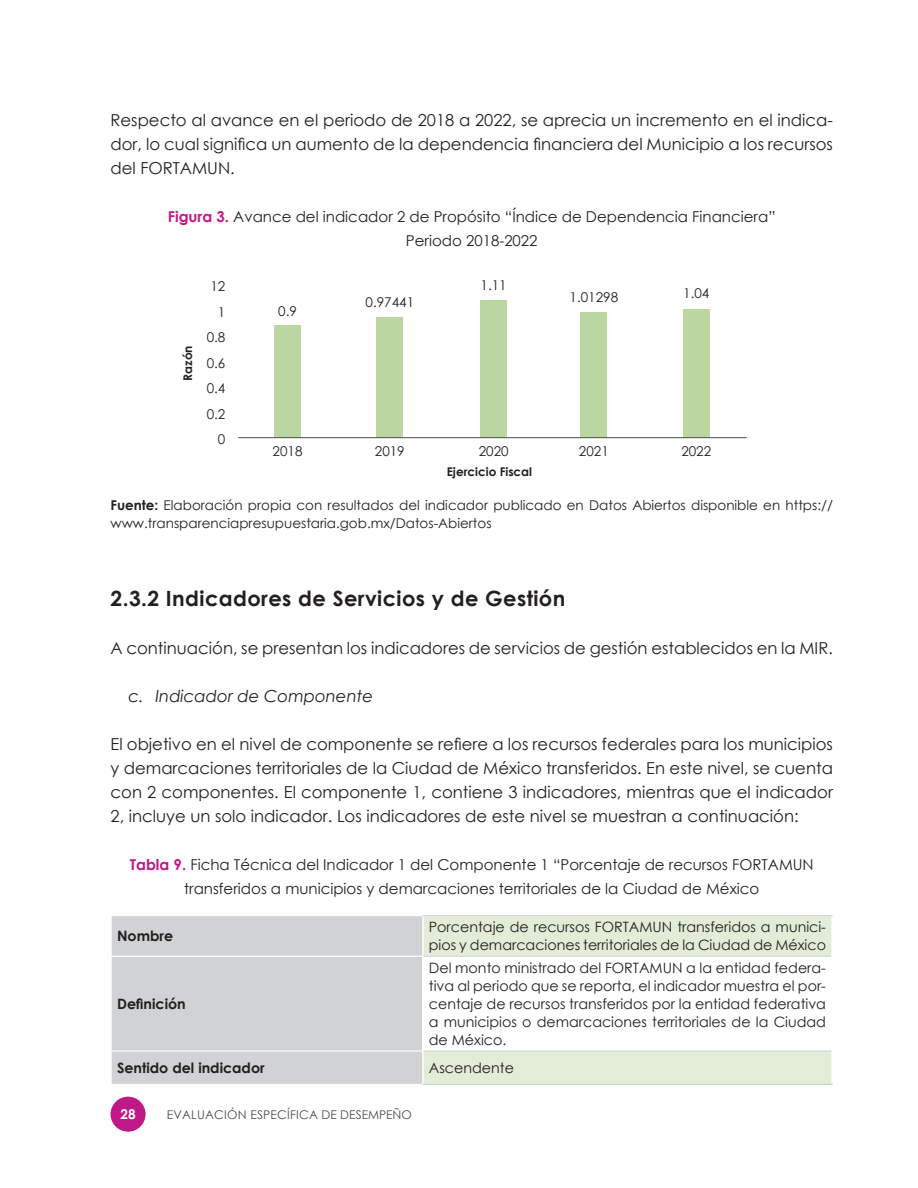
<style>
.page{position:relative;width:918px;height:1188px;background:#fff}
.page>*{position:absolute;margin:0;border:0;box-sizing:border-box;transform-origin:0 0}
.TIT3{font:700 21px "Century Gothic";letter-spacing:.02em;color:#231f20}
.TXT1{font:16.5px/24px "Century Gothic";color:#231f20;text-align:justify}
.t1{font:italic 16.5px "Century Gothic";color:#231f20}
.Tabla-TIT{font:15px/24px "Century Gothic";color:#231f20;text-align:center}
.t2{font:14.25px/18px "Century Gothic";color:#231f20}
.t3{font:700 14.25px "Century Gothic";color:#231f20}
.Fuente{font:13.5px/18px "Century Gothic";color:#231f20}
.t4{font:700 13.5px "Century Gothic";color:#fff}
.t5{font:12px "Century Gothic";letter-spacing:.02em;color:#4b4c4d}
.t6{font:700 12px "Century Gothic";color:#231f20}
.s1{font-weight:700;color:#c01886}
.s2{font-weight:700}
</style>
<div class="page">
<div style="left:111px;top:1097px;width:35px;height:35px;background:#c01886;border-radius:50%"></div>
<div style="left:112px;top:916px;width:310px;height:168px;background:#d1d2d4"></div>
<div style="left:424px;top:916px;width:407px;height:168px;background:#e2ecd6"></div>
<div style="left:423px;top:956px;width:409px;height:95px;background:#fff"></div>
<hr style="left:111px;top:956px;width:311px;height:1px;background:#fff">
<hr style="left:111px;top:1050px;width:311px;height:2px;background:#fff">
<hr style="left:423px;top:915px;width:410px;height:1px;background:#d1d2d4">
<hr style="left:424px;top:956px;width:407px;height:1px;background:#d1d2d4">
<hr style="left:424px;top:1051px;width:407px;height:1px;background:#d1d2d4">
<hr style="left:423px;top:1084px;width:410px;height:1px;background:#d1d2d4">
<div style="left:275px;top:325px;width:26px;height:113px;background:#bcd6a2"></div>
<div style="left:377px;top:317px;width:26px;height:121px;background:#bcd6a2"></div>
<div style="left:481px;top:300px;width:26px;height:138px;background:#bcd6a2"></div>
<div style="left:581px;top:313px;width:26px;height:125px;background:#bcd6a2"></div>
<div style="left:683px;top:309px;width:26px;height:129px;background:#bcd6a2"></div>
<hr style="left:238px;top:437px;width:509px;height:1px;background:#4b4c4d">
<p class="TXT1" style="left:111px;top:108px;width:724px">Respecto al avance en el periodo de 2018 a 2022, se aprecia un incremento en el indica&shy;dor, lo cual significa un aumento de la dependencia financiera del Municipio a los recursos del FORTAMUN.</p>
<p class="Tabla-TIT" style="left:168px;top:204px;width:609px"><span class="s1">Figura 3.</span> Avance del indicador 2 de Propósito “Índice de Dependencia Financiera”<br>Periodo 2018-2022</p>
<p class="t6" style="left:179px;top:381px;width:37px;rotate:-90deg">Razón</p>
<p class="Fuente" style="left:210px;top:277px;width:16px">12</p>
<p class="Fuente" style="left:218px;top:303px;width:9px">1</p>
<p class="Fuente" style="left:207px;top:328px;width:20px">0.8</p>
<p class="Fuente" style="left:207px;top:354px;width:20px">0.6</p>
<p class="Fuente" style="left:207px;top:379px;width:20px">0.4</p>
<p class="Fuente" style="left:207px;top:405px;width:20px">0.2</p>
<p class="Fuente" style="left:218px;top:430px;width:9px">0</p>
<p class="Fuente" style="left:278px;top:302px;width:20px">0.9</p>
<p class="Fuente" style="left:366px;top:293px;width:50px">0.97441</p>
<p class="Fuente" style="left:481px;top:276px;width:28px">1.11</p>
<p class="Fuente" style="left:570px;top:288px;width:50px">1.01298</p>
<p class="Fuente" style="left:683px;top:284px;width:28px">1.04</p>
<p class="Fuente" style="left:273px;top:442px;width:31px">2018</p>
<p class="Fuente" style="left:375px;top:442px;width:31px">2019</p>
<p class="Fuente" style="left:479px;top:442px;width:31px">2020</p>
<p class="t6" style="left:447px;top:462px;width:87px">Ejercicio Fiscal</p>
<p class="Fuente" style="left:579px;top:442px;width:31px">2021</p>
<p class="Fuente" style="left:681px;top:442px;width:31px">2022</p>
<p class="Fuente" style="left:111px;top:496px;width:724px"><span class="s2">Fuente:</span> Elaboración propia con resultados del indicador publicado en Datos Abiertos disponible en https:// www.transparenciapresupuestaria.gob.mx/Datos-Abiertos</p>
<p class="TIT3" style="left:111px;top:582px;width:456px">2.3.2 Indicadores de Servicios y de Gestión</p>
<p class="TXT1" style="left:111px;top:636px;width:724px">A continuación, se presentan los indicadores de servicios de gestión establecidos en la MIR.</p>
<p class="t1" style="left:129px;top:685px;width:246px">c. Indicador de Componente</p>
<p class="TXT1" style="left:111px;top:732px;width:724px">El objetivo en el nivel de componente se refiere a los recursos federales para los municipios y demarcaciones territoriales de la Ciudad de México transferidos. En este nivel, se cuenta con 2 componentes. El componente 1, contiene 3 indicadores, mientras que el indicador 2, incluye un solo indicador. Los indicadores de este nivel se muestran a continuación:</p>
<p class="Tabla-TIT" style="left:130px;top:852px;width:685px"><span class="s1">Tabla 9.</span> Ficha Técnica del Indicador 1 del Componente 1 “Porcentaje de recursos FORTAMUN transferidos a municipios y demarcaciones territoriales de la Ciudad de México</p>
<p class="t3" style="left:117px;top:925px;width:58px">Nombre</p>
<p class="t2" style="left:429px;top:918px;width:399px">Porcentaje de recursos FORTAMUN transferidos a munici&shy;pios y demarcaciones territoriales de la Ciudad de México</p>
<p class="t3" style="left:117px;top:993px;width:70px">Definición</p>
<p class="t2" style="left:429px;top:959px;width:399px;text-align:justify">Del monto ministrado del FORTAMUN a la entidad federa&shy;tiva al periodo que se reporta, el indicador muestra el por&shy;centaje de recursos transferidos por la entidad federativa a municipios o demarcaciones territoriales de la Ciudad de México.</p>
<p class="t3" style="left:117px;top:1057px;width:149px">Sentido del indicador</p>
<p class="t2" style="left:429px;top:1059px;width:87px">Ascendente</p>
<p class="t4" style="left:120px;top:1104px;width:17px">28</p>
<p class="t5" style="left:167px;top:1106px;width:247px">EVALUACIÓN ESPECÍFICA DE DESEMPEÑO</p>
</div>
